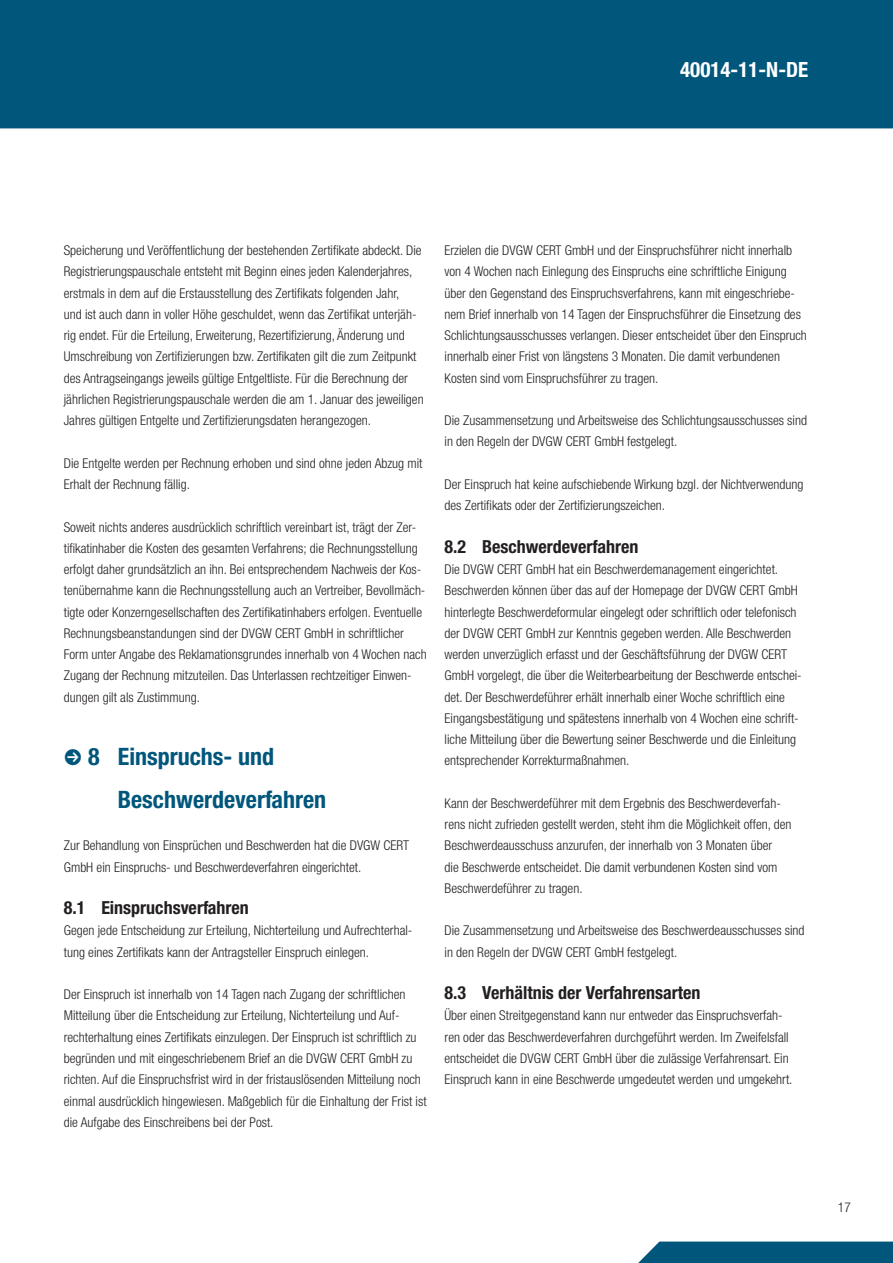
<style>
.page{position:relative;width:893px;height:1263px;background:#fff}
.page>*{position:absolute;margin:0;border:0;box-sizing:border-box;transform-origin:0 0}
.t1{font:700 condensed 24px/42.5px "Helvetica Neue LT Pro";color:#00567b}
.t2{font:700 condensed 21px "Helvetica Neue LT Pro";color:#fff}
.t3{font:700 condensed 18px "Helvetica Neue LT Pro";color:#231f20}
.t4{font:300 condensed 13.5px/21.3px "Helvetica Neue LT Pro";color:#231f20}
</style>
<div class="page">
<div style="left:0;top:0;width:892px;height:129px;background:#00567b"></div>
<div style="left:638px;top:1242px;width:254px;height:21px;background:#00567b"></div>
<h2 class="t2" style="left:680px;top:62px;width:130px">40014-11-N-DE</h2>
<p class="t4" style="left:64px;top:241px;width:361px">Speicherung und Veröffentlichung der bestehenden Zertifikate abdeckt. Die Registrierungspauschale entsteht mit Beginn eines jeden Kalenderjahres, erstmals in dem auf die Erstausstellung des Zertifikats folgenden Jahr,<br>und ist auch dann in voller Höhe geschuldet, wenn das Zertifikat unterjäh&shy;rig endet. Für die Erteilung, Erweiterung, Rezertifizierung, Änderung und Umschreibung von Zertifizierungen bzw. Zertifikaten gilt die zum Zeitpunkt des Antragseingangs jeweils gültige Entgeltliste. Für die Berechnung der jährlichen Registrierungspauschale werden die am 1. Januar des jeweiligen Jahres gültigen Entgelte und Zertifizierungsdaten herangezogen.</p>
<p class="t4" style="left:64px;top:454px;width:360px">Die Entgelte werden per Rechnung erhoben und sind ohne jeden Abzug mit<br>Erhalt der Rechnung fällig.</p>
<p class="t4" style="left:64px;top:518px;width:364px">Soweit nichts anderes ausdrücklich schriftlich vereinbart ist, trägt der Zer&shy;tifikatinhaber die Kosten des gesamten Verfahrens; die Rechnungsstellung erfolgt daher grundsätzlich an ihn. Bei entsprechendem Nachweis der Kos&shy;tenübernahme kann die Rechnungsstellung auch an Vertreiber, Bevollmäch&shy;tigte oder Konzerngesellschaften des Zertifikatinhabers erfolgen. Eventuelle Rechnungsbeanstandungen sind der DVGW CERT GmbH in schriftlicher Form unter Angabe des Reklamationsgrundes innerhalb von 4 Wochen nach Zugang der Rechnung mitzuteilen. Das Unterlassen rechtzeitiger Einwen&shy;dungen gilt als Zustimmung.</p>
<h1 class="t1" style="left:118px;top:738px;width:210px;text-indent:-30px">8 Einspruchs- und<br>Beschwerdeverfahren</h1>
<p class="t4" style="left:64px;top:837px;width:347px">Zur Behandlung von Einsprüchen und Beschwerden hat die DVGW CERT<br>GmbH ein Einspruchs- und Beschwerdeverfahren eingerichtet.</p>
<h3 class="t3" style="left:64px;top:901px;width:187px">8.1 Einspruchsverfahren</h3>
<p class="t4" style="left:64px;top:922px;width:350px">Gegen jede Entscheidung zur Erteilung, Nichterteilung und Aufrechterhal&shy;tung eines Zertifikats kann der Antragsteller Einspruch einlegen.</p>
<p class="t4" style="left:64px;top:985px;width:364px">Der Einspruch ist innerhalb von 14 Tagen nach Zugang der schriftlichen Mitteilung über die Entscheidung zur Erteilung, Nichterteilung und Auf&shy;rechterhaltung eines Zertifikats einzulegen. Der Einspruch ist schriftlich zu begründen und mit eingeschriebenem Brief an die DVGW CERT GmbH zu richten. Auf die Einspruchsfrist wird in der fristauslösenden Mitteilung noch einmal ausdrücklich hingewiesen. Maßgeblich für die Einhaltung der Frist ist die Aufgabe des Einschreibens bei der Post.</p>
<p class="t4" style="left:444px;top:241px;width:364px">Erzielen die DVGW CERT GmbH und der Einspruchsführer nicht innerhalb von 4 Wochen nach Einlegung des Einspruchs eine schriftliche Einigung über den Gegenstand des Einspruchsverfahrens, kann mit eingeschriebe&shy;nem Brief innerhalb von 14 Tagen der Einspruchsführer die Einsetzung des Schlichtungsausschusses verlangen. Dieser entscheidet über den Einspruch innerhalb einer Frist von längstens 3 Monaten. Die damit verbundenen Kosten sind vom Einspruchsführer zu tragen.</p>
<p class="t4" style="left:444px;top:411px;width:364px">Die Zusammensetzung und Arbeitsweise des Schlichtungsausschusses sind in den Regeln der DVGW CERT GmbH festgelegt.</p>
<p class="t4" style="left:444px;top:475px;width:360px">Der Einspruch hat keine aufschiebende Wirkung bzgl. der Nichtverwendung des Zertifikats oder der Zertifizierungszeichen.</p>
<h3 class="t3" style="left:444px;top:540px;width:195px">8.2 Beschwerdeverfahren</h3>
<p class="t4" style="left:444px;top:560px;width:359px">Die DVGW CERT GmbH hat ein Beschwerdemanagement eingerichtet.<br>Beschwerden können über das auf der Homepage der DVGW CERT GmbH hinterlegte Beschwerdeformular eingelegt oder schriftlich oder telefonisch der DVGW CERT GmbH zur Kenntnis gegeben werden. Alle Beschwerden werden unverzüglich erfasst und der Geschäftsführung der DVGW CERT GmbH vorgelegt, die über die Weiterbearbeitung der Beschwerde entschei&shy;det. Der Beschwerdeführer erhält innerhalb einer Woche schriftlich eine Eingangsbestätigung und spätestens innerhalb von 4 Wochen eine schrift&shy;liche Mitteilung über die Bewertung seiner Beschwerde und die Einleitung entsprechender Korrekturmaßnahmen.</p>
<p class="t4" style="left:444px;top:794px;width:348px">Kann der Beschwerdeführer mit dem Ergebnis des Beschwerdeverfah&shy;rens nicht zufrieden gestellt werden, steht ihm die Möglichkeit offen, den Beschwerdeausschuss anzurufen, der innerhalb von 3 Monaten über<br>die Beschwerde entscheidet. Die damit verbundenen Kosten sind vom Beschwerdeführer zu tragen.</p>
<p class="t4" style="left:444px;top:922px;width:361px">Die Zusammensetzung und Arbeitsweise des Beschwerdeausschusses sind in den Regeln der DVGW CERT GmbH festgelegt.</p>
<h3 class="t3" style="left:444px;top:986px;width:257px">8.3 Verhältnis der Verfahrensarten</h3>
<p class="t4" style="left:444px;top:1007px;width:349px">Über einen Streitgegenstand kann nur entweder das Einspruchsverfah&shy;ren oder das Beschwerdeverfahren durchgeführt werden. Im Zweifelsfall entscheidet die DVGW CERT GmbH über die zulässige Verfahrensart. Ein Einspruch kann in eine Beschwerde umgedeutet werden und umgekehrt.</p>
<p class="t4" style="left:837px;top:1198px;width:14px">17</p>
</div>
